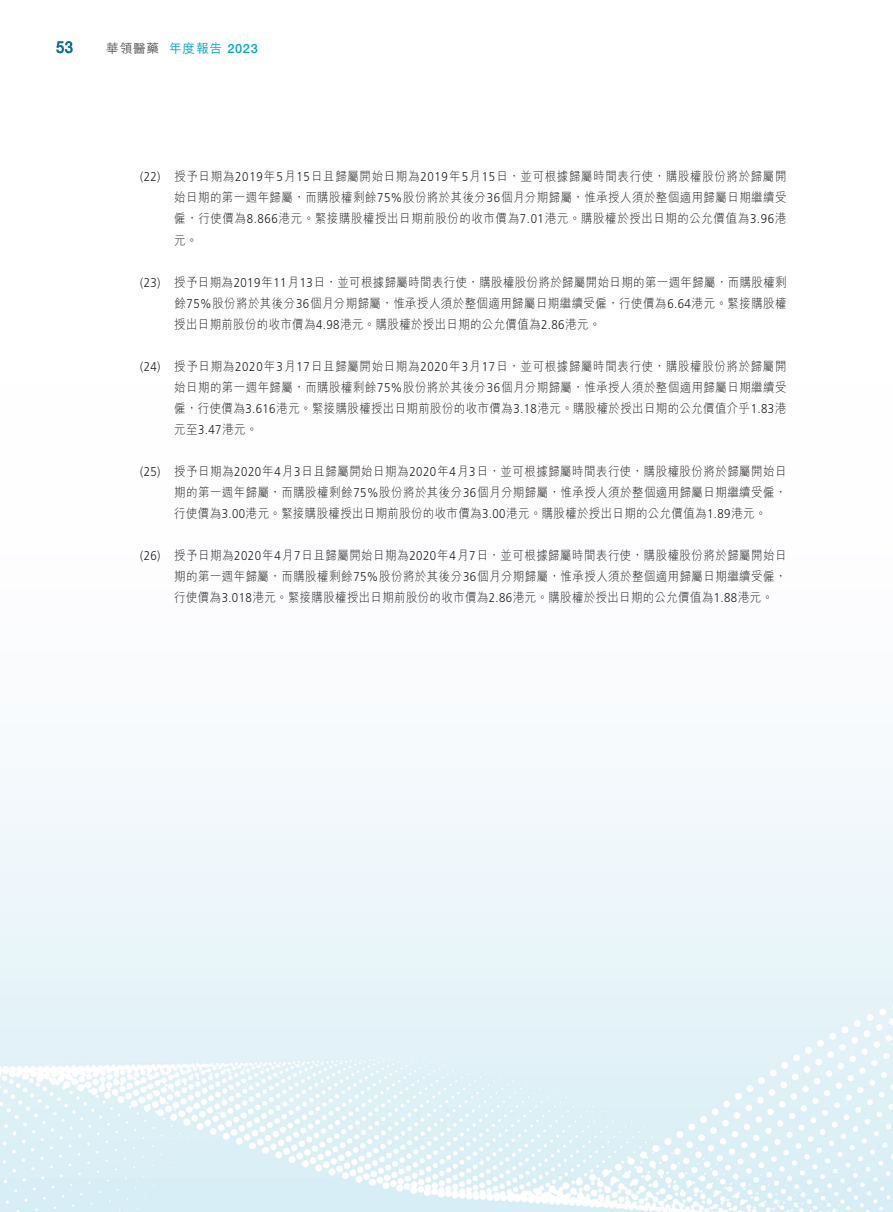
<style>
.page{position:relative;width:893px;height:1212px;background:#fff}
.page>*{position:absolute;margin:0;border:0;box-sizing:border-box;transform-origin:0 0}
.t1{font:500 16.5px "Helvetica Neue LT Std";color:#0d6d95;scale:.9 1}
.t2{font:300 12.75px/21px "M Hei HK";letter-spacing:.04em;color:#231f20;scale:.9 1}
.t3{font:300 12.75px "Frutiger LT Std";letter-spacing:.03em;color:#231f20;scale:.9 1}
.t4{font:500 12.75px "M Hei HK";color:#00a6cb}
.t5{font:500 12.75px "M Hei HK";color:#57585a}
.s1{font-family:"Helvetica Neue LT Std"}
.s2{font-family:"Frutiger LT Std"}
</style>
<div class="page">
<img style="left:0;top:768px;width:893px;height:444px">
<p class="t1" style="left:56px;top:37px;width:20px">53</p>
<p class="t5" style="left:106px;top:39px;width:55px">華領醫藥</p>
<p class="t4" style="left:169px;top:39px;width:90px">年度報告 <span class="s1">2023</span></p>
<p class="t3" style="left:140px;top:170px;width:24px">(22)</p>
<p class="t3" style="left:140px;top:275px;width:24px">(23)</p>
<p class="t3" style="left:140px;top:359px;width:24px">(24)</p>
<p class="t3" style="left:140px;top:464px;width:24px">(25)</p>
<p class="t3" style="left:140px;top:548px;width:24px">(26)</p>
<p class="t2" style="left:174px;top:166px;width:682px">授予日期為<span class="s2">2019</span>年 月<span class="s2">5 15</span>日且歸屬開始日期為<span class="s2">2019</span>年 月<span class="s2">5 15</span>日，並可根據歸屬時間表行使，購股權股份將於歸屬開</p>
<p class="t2" style="left:174px;top:187px;width:682px;text-align:justify">始日期的第一週年歸屬，而購股權剩餘<span class="s2">75%</span>股份將於其後分<span class="s2">36</span>個月分期歸屬，惟承授人須於整個適用歸屬日期繼續受僱，行使價為<span class="s2">8.866</span>港元。緊接購股權授出日期前股份的收市價為<span class="s2">7.01</span>港元。購股權於授出日期的公允價值為<span class="s2">3.96</span>港元。</p>
<p class="t2" style="left:174px;top:271px;width:682px">授予日期為<span class="s2">2019</span>年<span class="s2">11</span>月<span class="s2">13</span>日，並可根據歸屬時間表行使，購股權股份將於歸屬開始日期的第一週年歸屬，而購股權剩</p>
<p class="t2" style="left:174px;top:292px;width:682px">餘<span class="s2">75%</span>股份將於其後分<span class="s2">36</span>個月分期歸屬，惟承授人須於整個適用歸屬日期繼續受僱，行使價為<span class="s2">6.64</span>港元。緊接購股權授出日期前股份的收市價為<span class="s2">4.98</span>港元。購股權於授出日期的公允價值為<span class="s2">2.86</span>港元。</p>
<p class="t2" style="left:174px;top:355px;width:682px">授予日期為<span class="s2">2020</span>年 月<span class="s2">3 17</span>日且歸屬開始日期為<span class="s2">2020</span>年 月<span class="s2">3 17</span>日，並可根據歸屬時間表行使，購股權股份將於歸屬開</p>
<p class="t2" style="left:174px;top:376px;width:682px;text-align:justify">始日期的第一週年歸屬，而購股權剩餘<span class="s2">75%</span>股份將於其後分<span class="s2">36</span>個月分期歸屬，惟承授人須於整個適用歸屬日期繼續受僱，行使價為<span class="s2">3.616</span>港元。緊接購股權授出日期前股份的收市價為<span class="s2">3.18</span>港元。購股權於授出日期的公允價值介乎<span class="s2">1.83</span>港元至<span class="s2">3.47</span>港元。</p>
<p class="t2" style="left:174px;top:460px;width:682px">授予日期為<span class="s2">2020</span>年 月<span class="s2">4 3</span>日且歸屬開始日期為<span class="s2">2020</span>年 月<span class="s2">4</span> 日<span class="s2">3</span> ，並可根據歸屬時間表行使，購股權股份將於歸屬開始日</p>
<p class="t2" style="left:174px;top:481px;width:682px">期的第一週年歸屬，而購股權剩餘<span class="s2">75%</span>股份將於其後分<span class="s2">36</span>個月分期歸屬，惟承授人須於整個適用歸屬日期繼續受僱，行使價為<span class="s2">3.00</span>港元。緊接購股權授出日期前股份的收市價為<span class="s2">3.00</span>港元。購股權於授出日期的公允價值為<span class="s2">1.89</span>港元。</p>
<p class="t2" style="left:174px;top:544px;width:682px">授予日期為<span class="s2">2020</span>年 月<span class="s2">4 7</span>日且歸屬開始日期為<span class="s2">2020</span>年 月<span class="s2">4</span> 日<span class="s2">7</span> ，並可根據歸屬時間表行使，購股權股份將於歸屬開始日</p>
<p class="t2" style="left:174px;top:565px;width:682px">期的第一週年歸屬，而購股權剩餘<span class="s2">75%</span>股份將於其後分<span class="s2">36</span>個月分期歸屬，惟承授人須於整個適用歸屬日期繼續受僱，行使價為<span class="s2">3.018</span>港元。緊接購股權授出日期前股份的收市價為<span class="s2">2.86</span>港元。購股權於授出日期的公允價值為<span class="s2">1.88</span>港元。</p>
</div>
